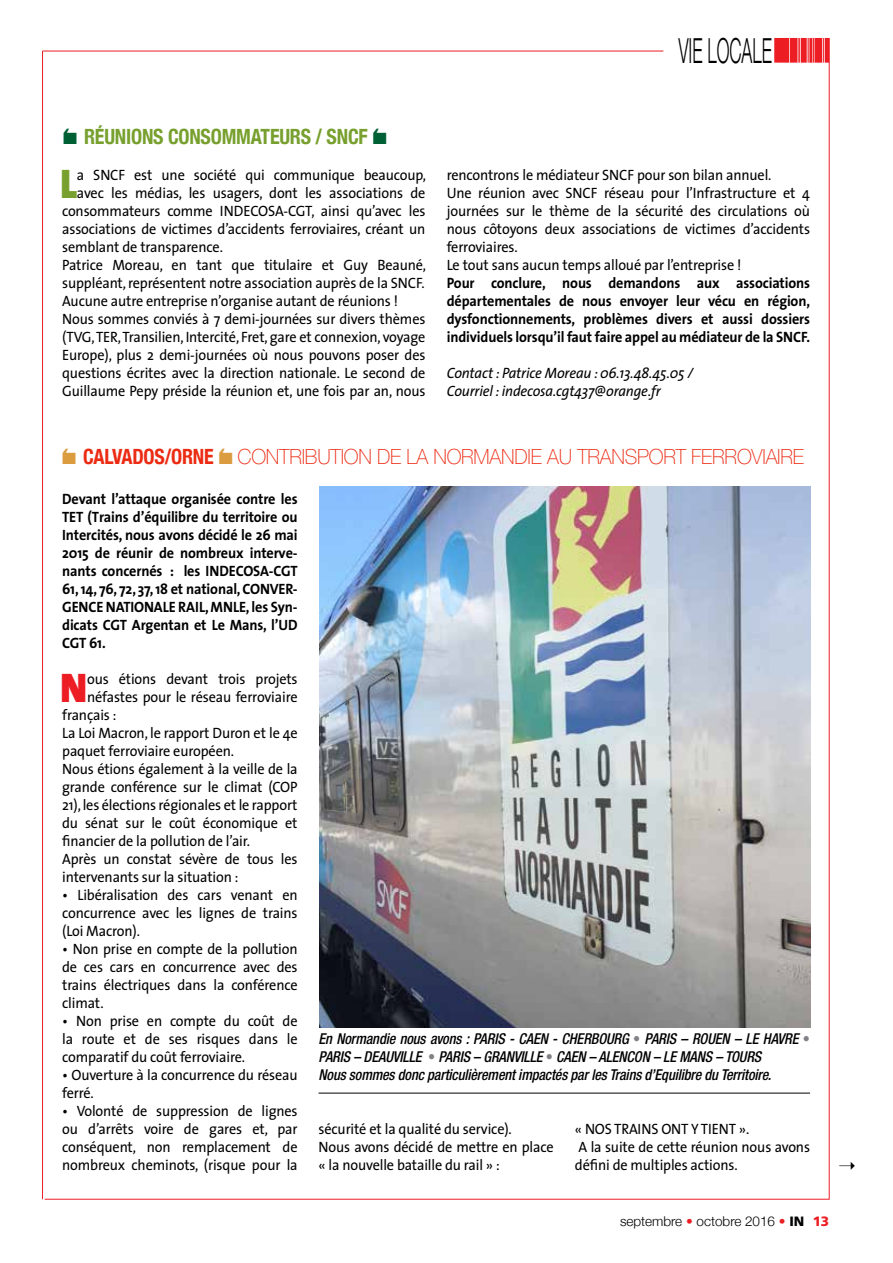
<style>
.page{position:relative;width:893px;height:1263px;background:#fff}
.page>*{position:absolute;margin:0;border:0;box-sizing:border-box;transform-origin:0 0}
.t1{font:900 41.7px "The Sans";color:#ed1d24;scale:.95 1}
.t2{font:900 41.7px "The Sans";color:#77a02e;scale:.95 1}
.t3{font:300 34.5px "Helvetica Neue";color:#000;scale:.5 1}
.t4{font:100 21px "Helvetica Neue";letter-spacing:-.01em;color:#ec2b13;scale:.95 1}
.t5{font:700 condensed 21px "Helvetica Neue";letter-spacing:-.01em;color:#77a02e;scale:.95 1}
.t6{font:15px/18px "The Sans";letter-spacing:-.01em;color:#000;text-align:justify;scale:.95 1}
.t7{font:700 15px/18px "The Sans";letter-spacing:-.01em;color:#000;text-align:justify;scale:.95 1}
.t8{font:italic 500 condensed 15px/18px "Helvetica Neue";letter-spacing:-.01em;color:#000;scale:.95 1}
.t9{font:700 15px/18px "The Sans B7";letter-spacing:-.01em;color:#000;text-align:justify;scale:.95 1}
.t10{font:italic 15px/18px "The Sans";letter-spacing:-.01em;color:#000;scale:.95 1}
.t11{font:300 13.5px "Helvetica Neue";color:#000}
.s1{font-weight:700;font-stretch:condensed}
.s2{font-style:normal;color:#808285}
.s3{color:#ed1d24}
.s4{font-family:"Frutiger LT Std";font-weight:900}
.s5{font-family:"Frutiger LT Std";font-weight:900;color:#ed1d24}
</style>
<div class="page">
<div style="left:774px;top:38px;width:15px;height:25px;background:#ed1d24"></div>
<div style="left:790px;top:38px;width:7px;height:25px;background:#ed1d24"></div>
<hr style="left:798px;top:38px;width:2px;height:25px;background:#ed1d24">
<div style="left:801px;top:38px;width:6px;height:25px;background:#ed1d24"></div>
<svg style="left:808px;top:38px;width:6px;height:25px"></svg>
<div style="left:814px;top:38px;width:8px;height:25px;background:#ed1d24"></div>
<svg style="left:823px;top:38px;width:1px;height:25px"></svg>
<hr style="left:825px;top:38px;width:4px;height:25px;background:#ed1d24">
<hr style="left:829px;top:38px;width:1px;height:1161px;background:#ed1d24">
<hr style="left:45px;top:1199px;width:784px;height:1px;background:#ed1d24">
<hr style="left:43px;top:51px;width:620px;height:1px;background:#ed1d24">
<hr style="left:42px;top:51px;width:1px;height:1148px;background:#ed1d24">
<img style="left:319px;top:487px;width:491px;height:540px">
<hr style="left:319px;top:1093px;width:491px;height:1px;background:#000">
<h2 class="t3" style="left:678px;top:22px;width:189px">vie locale</h2>
<h3 class="t5" style="left:84px;top:119px;width:300px">RÉUNIONS CONSOMMATEURS / SNCF</h3>
<h1 class="t2" style="left:60px;top:149px;width:20px">L</h1>
<p class="t6" style="left:77px;top:165px;width:369px">a SNCF est une société qui communique beaucoup,</p>
<p class="t6" style="left:77px;top:183px;width:368px">avec les médias, les usagers, dont les associations de</p>
<p class="t6" style="left:62px;top:201px;width:384px">consommateurs comme INDECOSA-CGT, ainsi qu’avec les</p>
<p class="t6" style="left:62px;top:219px;width:384px">associations de victimes d’accidents ferroviaires, créant un</p>
<p class="t6" style="left:62px;top:237px;width:171px">semblant de transparence.</p>
<p class="t6" style="left:62px;top:255px;width:385px">Patrice Moreau, en tant que titulaire et Guy Beauné,</p>
<p class="t6" style="left:62px;top:273px;width:383px">suppléant, représentent notre association auprès de la SNCF.</p>
<p class="t6" style="left:62px;top:291px;width:355px">Aucune autre entreprise n’organise autant de réunions !</p>
<p class="t6" style="left:62px;top:309px;width:384px">Nous sommes conviés à 7 demi-journées sur divers thèmes</p>
<p class="t6" style="left:62px;top:327px;width:384px">(TVG, TER, Transilien, Intercité, Fret, gare et connexion, voyage</p>
<p class="t6" style="left:62px;top:345px;width:384px">Europe), plus 2 demi-journées où nous pouvons poser des</p>
<p class="t6" style="left:62px;top:363px;width:384px">questions écrites avec la direction nationale. Le second de</p>
<p class="t6" style="left:62px;top:381px;width:384px">Guillaume Pepy préside la réunion et, une fois par an, nous</p>
<p class="t6" style="left:447px;top:165px;width:384px;text-align:left">rencontrons le médiateur SNCF pour son bilan annuel.<br>Une réunion avec SNCF réseau pour l’Infrastructure et 4 journées sur le thème de la sécurité des circulations où nous côtoyons deux associations de victimes d’accidents ferroviaires.<br>Le tout sans aucun temps alloué par l’entreprise !</p>
<p class="t9" style="left:447px;top:275px;width:384px">Pour conclure, nous demandons aux associations départementales de nous envoyer leur vécu en région, dysfonctionnements, problèmes divers et aussi dossiers individuels lorsqu’il faut faire appel au médiateur de la SNCF.</p>
<p class="t10" style="left:447px;top:363px;width:261px">Contact : Patrice Moreau : 06.13.48.45.05 /<br>Courriel : indecosa.cgt437@orange.fr</p>
<h3 class="t4" style="left:83px;top:444px;width:760px"><span class="s1">CALVADOS/ORNE</span> CONTRIBUTION DE LA NORMANDIE AU TRANSPORT FERROVIAIRE</h3>
<p class="t7" style="left:62px;top:490px;width:249px">Devant l’attaque organisée contre les TET (Trains d’équilibre du territoire ou Intercités, nous avons décidé le 26 mai 2015 de réunir de nombreux interve&shy;nants concernés : les INDECOSA-CGT 61, 14, 76, 72, 37, 18 et national, CONVER-GENCE NATIONALE RAIL, MNLE, les Syn&shy;dicats CGT Argentan et Le Mans, l’UD CGT 61.</p>
<h1 class="t1" style="left:60px;top:653px;width:26px">N</h1>
<p class="t6" style="left:87px;top:669px;width:223px">ous étions devant trois projets</p>
<p class="t6" style="left:87px;top:687px;width:223px">néfastes pour le réseau ferroviaire</p>
<p class="t6" style="left:62px;top:705px;width:59px">français :</p>
<p class="t6" style="left:62px;top:723px;width:249px">La Loi Macron, le rapport Duron et le 4e</p>
<p class="t6" style="left:62px;top:741px;width:182px">paquet ferroviaire européen.</p>
<p class="t6" style="left:62px;top:759px;width:249px">Nous étions également à la veille de la</p>
<p class="t6" style="left:62px;top:777px;width:249px">grande conférence sur le climat (COP</p>
<p class="t6" style="left:62px;top:795px;width:249px">21), les élections régionales et le rapport</p>
<p class="t6" style="left:62px;top:813px;width:249px">du sénat sur le coût économique et</p>
<p class="t6" style="left:62px;top:831px;width:199px">financier de la pollution de l’air.</p>
<p class="t6" style="left:62px;top:849px;width:249px">Après un constat sévère de tous les</p>
<p class="t6" style="left:62px;top:867px;width:187px">intervenants sur la situation :</p>
<p class="t6" style="left:62px;top:885px;width:249px">• Libéralisation des cars venant en concurrence avec les lignes de trains (Loi Macron).</p>
<p class="t6" style="left:62px;top:939px;width:249px">• Non prise en compte de la pollution de ces cars en concurrence avec des trains électriques dans la conférence climat.</p>
<p class="t6" style="left:62px;top:1011px;width:249px">• Non prise en compte du coût de la route et de ses risques dans le comparatif du coût ferroviaire.</p>
<p class="t6" style="left:62px;top:1065px;width:249px">• Ouverture à la concurrence du réseau ferré.</p>
<p class="t6" style="left:62px;top:1101px;width:249px">• Volonté de suppression de lignes ou d’arrêts voire de gares et, par conséquent, non remplacement de nombreux cheminots, (risque pour la</p>
<p class="t8" style="left:319px;top:1029px;width:519px">En Normandie nous avons : PARIS - CAEN - CHERBOURG <span class="s2">•</span> PARIS – ROUEN – LE HAVRE <span class="s2">•<br></span>PARIS – DEAUVILLE <span class="s2">•</span> PARIS – GRANVILLE <span class="s2">•</span> CAEN – ALENCON – LE MANS – TOURS<br>Nous sommes donc particulièrement impactés par les Trains d’Equilibre du Territoire.</p>
<p class="t6" style="left:319px;top:1119px;width:249px;text-align:left">sécurité et la qualité du service).<br>Nous avons décidé de mettre en place « la nouvelle bataille du rail » :</p>
<p class="t6" style="left:575px;top:1119px;width:249px;text-align:left">« NOS TRAINS ONT Y TIENT ».<br>A la suite de cette réunion nous avons défini de multiples actions.</p>
<p class="t11" style="left:620px;top:1210px;width:211px">septembre <span class="s3">•</span> octobre 2016 <span class="s3">•</span> <span class="s4">IN</span> <span class="s5">13</span></p>
</div>
